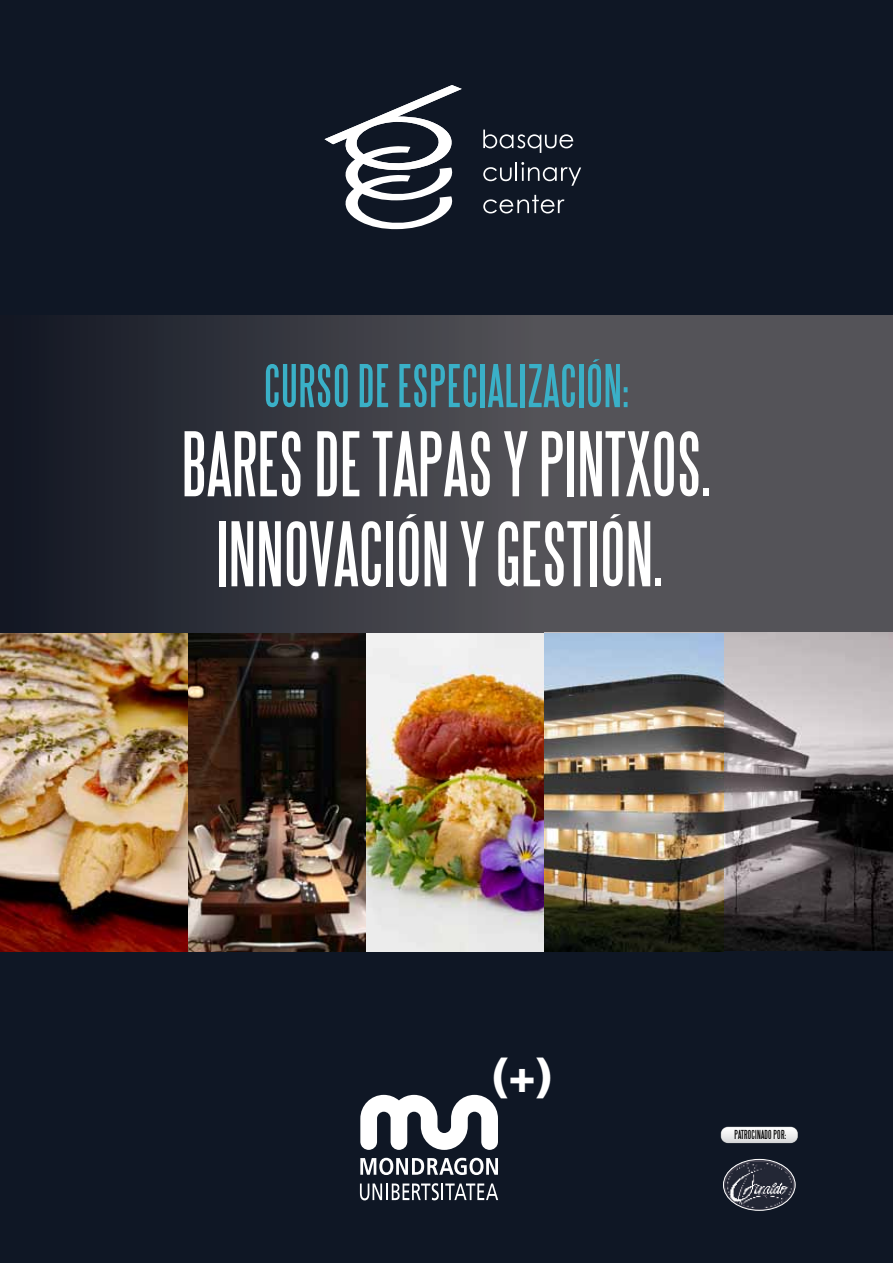
<style>
.page{position:relative;width:893px;height:1263px;background:#0f1725}
.page>*{position:absolute;margin:0;border:0;box-sizing:border-box;transform-origin:0 0}
.t1{font:81.3px "Steelfish";letter-spacing:.01em;color:#fff}
.t2{font:54px "Steelfish";letter-spacing:.02em;color:#3ab0c7}
.t3{font:900 45.6px "Frutiger LT Std";color:#fff}
.t4{font:11.4px "Steelfish";color:#000}
</style>
<div class="page">
<svg style="left:483px;top:130px;width:90px;height:23px"></svg>
<svg style="left:483px;top:162px;width:98px;height:24px"></svg>
<svg style="left:483px;top:195px;width:82px;height:18px"></svg>
<svg style="left:325px;top:85px;width:137px;height:144px"></svg>
<svg style="left:360px;top:1095px;width:138px;height:55px"></svg>
<svg style="left:360px;top:1183px;width:138px;height:17px"></svg>
<svg style="left:360px;top:1158px;width:138px;height:17px"></svg>
<div style="left:0;top:316px;width:893px;height:317px;background:linear-gradient(to right,#1c202b,#646265)"></div>
<img style="left:0;top:633px;width:893px;height:318px">
<img style="left:545px;top:634px;width:178px;height:317px">
<svg style="left:721px;top:1127px;width:76px;height:16px"></svg>
<img style="left:723px;top:1159px;width:72px;height:51px">
<div style="left:723px;top:1159px;width:72px;height:52px;border:1px solid #fff;border-radius:50%"></div>
<p class="t2" style="left:264px;top:357px;width:366px">CURSO DE ESPECIALIZACIÓN:</p>
<p class="t1" style="left:182px;top:421px;width:531px">BARES DE TAPAS Y PINTXOS.</p>
<p class="t1" style="left:216px;top:511px;width:448px">INNOVACIÓN Y GESTIÓN.</p>
<p class="t3" style="left:491px;top:1049px;width:64px">(+)</p>
<p class="t4" style="left:734px;top:1129px;width:9px">PATROCINADO</p>
<p class="t4" style="left:774px;top:1129px;width:14px">POR :</p>
</div>
